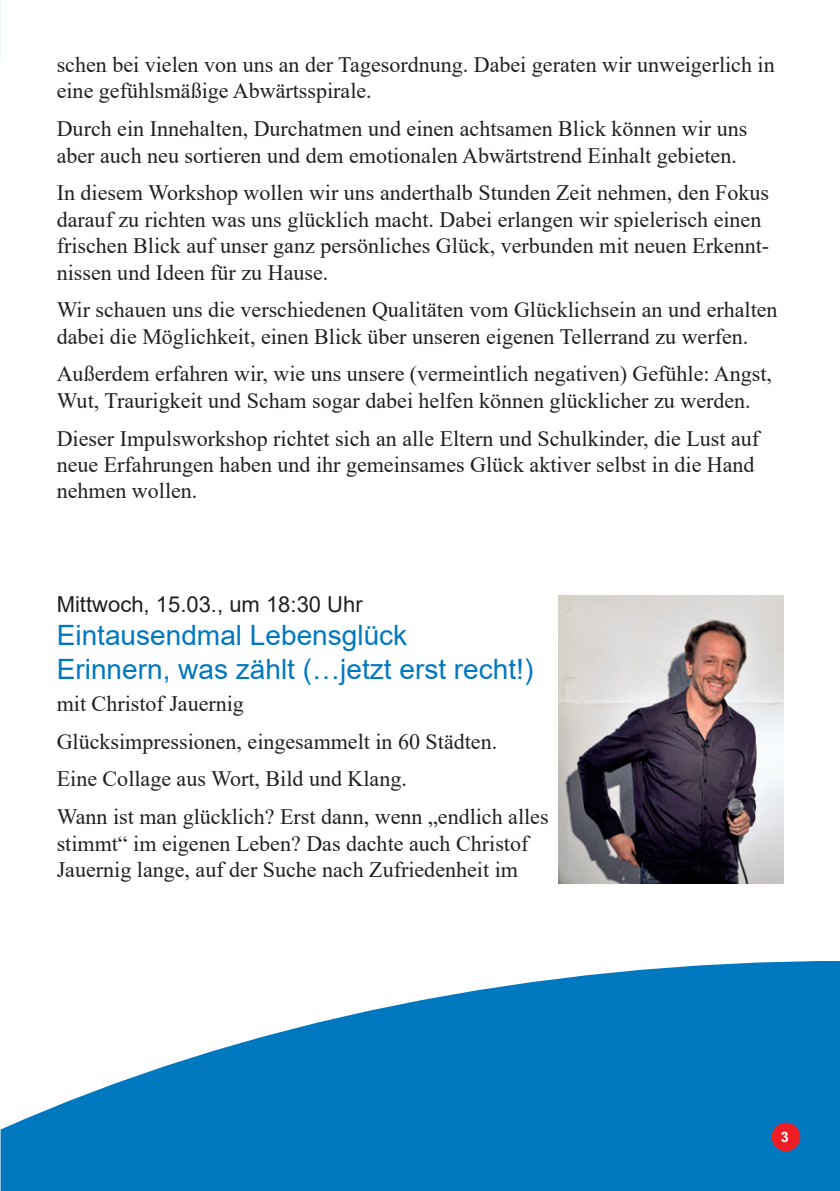
<style>
.page{position:relative;width:840px;height:1191px;background:#fff}
.page>*{position:absolute;margin:0;border:0;box-sizing:border-box;transform-origin:0 0}
.t1{font:28px/33.6px "Arial";color:#0078c0}
.t2{font:22px/26.4px "Times New Roman";color:#231f20}
.t3{font:22px "Arial";color:#231f20}
.t4{font:700 14.4px "Arial";color:#fff}
</style>
<div class="page">
<svg style="left:1px;top:961px;width:838px;height:230px;fill:#0078c0"></svg>
<div style="left:771px;top:1122px;width:28px;height:29px;background:#ee1d23;border-radius:50%"></div>
<svg style="left:0;top:0;width:1px;height:60px"></svg>
<img style="left:558px;top:595px;width:224px;height:289px">
<p class="t2" style="left:57px;top:51px;width:719px">schen bei vielen von uns an der Tagesordnung. Dabei geraten wir unweigerlich in eine gefühlsmäßige Abwärtsspirale.</p>
<p class="t2" style="left:57px;top:115px;width:691px">Durch ein Innehalten, Durchatmen und einen achtsamen Blick können wir uns aber auch neu sortieren und dem emotionalen Abwärtstrend Einhalt gebieten.</p>
<p class="t2" style="left:57px;top:179px;width:713px">In diesem Workshop wollen wir uns anderthalb Stunden Zeit nehmen, den Fokus darauf zu richten was uns glücklich macht. Dabei erlangen wir spielerisch einen frischen Blick auf unser ganz persönliches Glück, verbunden mit neuen Erkennt&shy;nissen und Ideen für zu Hause.</p>
<p class="t2" style="left:57px;top:296px;width:722px">Wir schauen uns die verschiedenen Qualitäten vom Glücklichsein an und erhalten dabei die Möglichkeit, einen Blick über unseren eigenen Tellerrand zu werfen.</p>
<p class="t2" style="left:57px;top:360px;width:716px">Außerdem erfahren wir, wie uns unsere (vermeintlich negativen) Gefühle: Angst,<br>Wut, Traurigkeit und Scham sogar dabei helfen können glücklicher zu werden.</p>
<p class="t2" style="left:57px;top:424px;width:703px">Dieser Impulsworkshop richtet sich an alle Eltern und Schulkinder, die Lust auf neue Erfahrungen haben und ihr gemeinsames Glück aktiver selbst in die Hand nehmen wollen.</p>
<p class="t3" style="left:57px;top:589px;width:307px">Mittwoch, 15.03., um 18:30 Uhr</p>
<p class="t1" style="left:57px;top:618px;width:478px">Eintausendmal Lebensglück<br>Erinnern, was zählt (…jetzt erst recht!)</p>
<p class="t2" style="left:57px;top:684px;width:493px;line-height:37.8px">mit Christof Jauernig<br>Glücksimpressionen, eingesammelt in 60 Städten.<br>Eine Collage aus Wort, Bild und Klang.<br>Wann ist man glücklich? Erst dann, wenn „endlich alles</p>
<p class="t2" style="left:57px;top:829px;width:473px">stimmt“ im eigenen Leben? Das dachte auch Christof<br>Jauernig lange, auf der Suche nach Zufriedenheit im</p>
<p class="t4" style="left:780px;top:1127px;width:10px">3</p>
</div>
